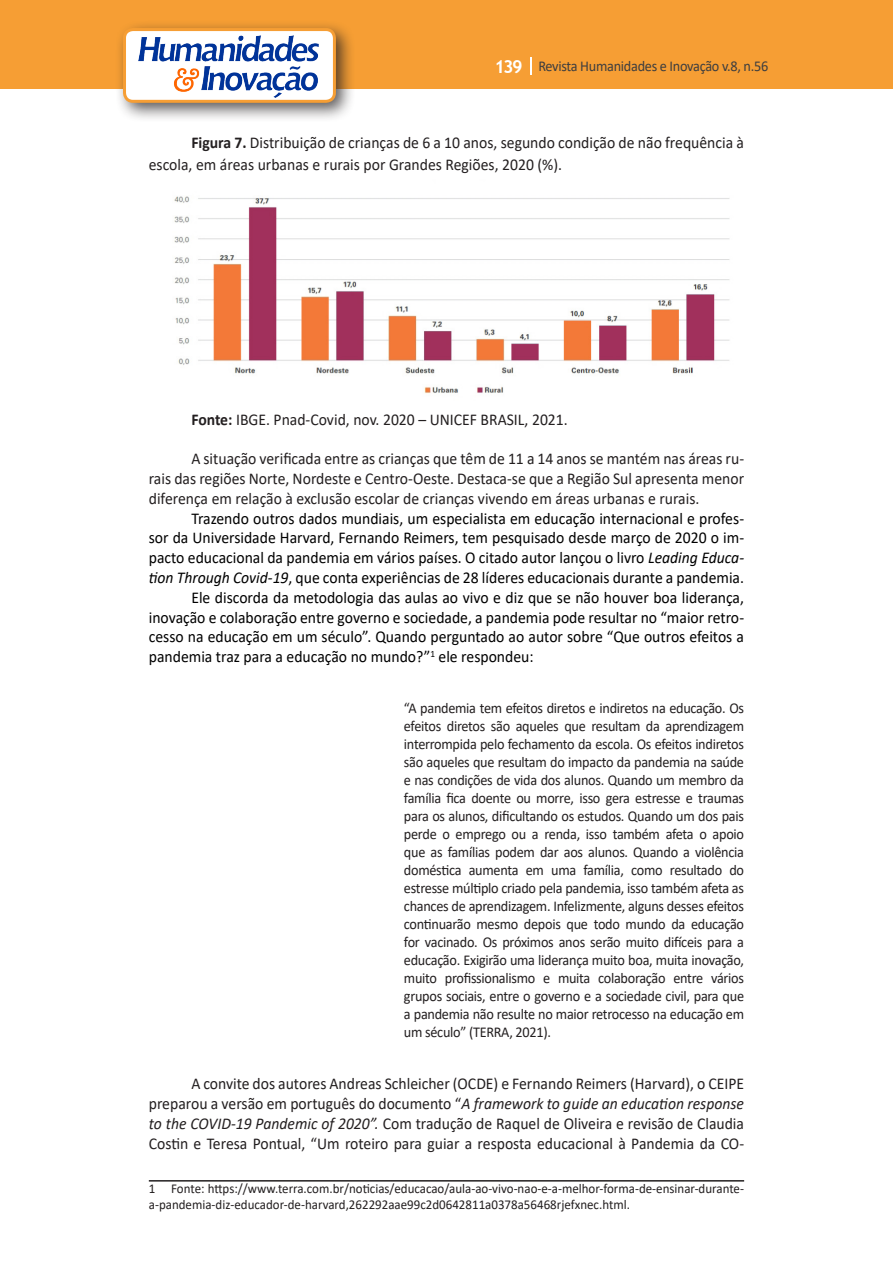
<style>
.page{position:relative;width:893px;height:1263px;background:#fff}
.page>*{position:absolute;margin:0;border:0;box-sizing:border-box;transform-origin:0 0}
.Texto{font:16.5px/19.8px "Calibri";color:#231f20;text-align:justify;scale:.95 1}
.Texto-2{font:16.5px/19.8px "Calibri";color:#000;text-align:justify;scale:.95 1}
.citacao{font:15px/18px "Calibri";letter-spacing:-.02em;color:#231f20;text-align:justify;scale:.95 1}
.t1{font:15px "Calibri";letter-spacing:-.02em;color:#3e3e3f;scale:.95 1}
.Rodapé{font:13.5px/16.2px "Calibri";color:#231f20;scale:.96 1}
.s1{font-family:"Trebuchet MS";font-weight:700;font-size:18px;color:#fff}
.s2{font-weight:700}
.s3{font-style:italic}
</style>
<div class="page">
<div style="left:0;top:0;width:893px;height:88px;background:#f69e34"></div>
<svg style="left:530px;top:57px;width:2px;height:18px"></svg>
<div style="left:115px;top:20px;width:241px;height:103px;background:#231f20;opacity:.75"></div>
<div style="left:125px;top:30px;width:209px;height:71px;background:#fff;border-radius:9px"></div>
<img style="left:138px;top:35px;width:181px;height:62px">
<div style="left:123px;top:28px;width:213px;height:75px;border:3px solid #f69e34;border-radius:9px"></div>
<img style="left:174px;top:196px;width:556px;height:198px">
<hr style="left:149px;top:1180px;width:595px;height:1px;background:#231f20">
<p class="t1" style="left:495px;top:56px;width:290px"><span class="s1">139</span> Revista Humanidades e Inovação v.8, n.56</p>
<p class="Texto" style="left:149px;top:132px;width:628px;line-height:21.6px;text-indent:43px"><span class="s2">Figura 7.</span> Distribuição de crianças de 6 a 10 anos, segundo condição de não frequência à escola, em áreas urbanas e rurais por Grandes Regiões, 2020 (%).</p>
<p class="Texto" style="left:191px;top:409px;width:398px"><span class="s2">Fonte:</span> IBGE. Pnad-Covid, nov. 2020 – UNICEF BRASIL, 2021.</p>
<p class="Texto" style="left:149px;top:448px;width:628px;text-indent:43px">A situação verificada entre as crianças que têm de 11 a 14 anos se mantém nas áreas ru&shy;rais das regiões Norte, Nordeste e Centro-Oeste. Destaca-se que a Região Sul apresenta menor diferença em relação à exclusão escolar de crianças vivendo em áreas urbanas e rurais.</p>
<p class="Texto-2" style="left:149px;top:508px;width:628px;text-indent:43px">Trazendo outros dados mundiais, um especialista em educação internacional e profes&shy;sor da Universidade Harvard, Fernando Reimers, tem pesquisado desde março de 2020 o im&shy;pacto educacional da pandemia em vários países. O citado autor lançou o livro <span class="s3">Leading Educa&shy;tion Through Covid-19</span>, que conta experiências de 28 líderes educacionais durante a pandemia.</p>
<p class="Texto-2" style="left:149px;top:587px;width:628px;text-indent:43px">Ele discorda da metodologia das aulas ao vivo e diz que se não houver boa liderança, inovação e colaboração entre governo e sociedade, a pandemia pode resultar no “maior retro&shy;cesso na educação em um século”. Quando perguntado ao autor sobre “Que outros efeitos a pandemia traz para a educação no mundo?”<sup>1</sup> ele respondeu:</p>
<p class="citacao" style="left:404px;top:698px;width:360px">“A pandemia tem efeitos diretos e indiretos na educação. Os efeitos diretos são aqueles que resultam da aprendizagem interrompida pelo fechamento da escola. Os efeitos indiretos são aqueles que resultam do impacto da pandemia na saúde e nas condições de vida dos alunos. Quando um membro da família fica doente ou morre, isso gera estresse e traumas para os alunos, dificultando os estudos. Quando um dos pais perde o emprego ou a renda, isso também afeta o apoio que as famílias podem dar aos alunos. Quando a violência doméstica aumenta em uma família, como resultado do estresse múltiplo criado pela pandemia, isso também afeta as chances de aprendizagem. Infelizmente, alguns desses efeitos continuarão mesmo depois que todo mundo da educação for vacinado. Os próximos anos serão muito difíceis para a educação. Exigirão uma liderança muito boa, muita inovação, muito profissionalismo e muita colaboração entre vários grupos sociais, entre o governo e a sociedade civil, para que a pandemia não resulte no maior retrocesso na educação em um século” (TERRA, 2021).</p>
<p class="Texto" style="left:149px;top:1073px;width:628px;text-indent:43px">A convite dos autores Andreas Schleicher (OCDE) e Fernando Reimers (Harvard), o CEIPE preparou a versão em português do documento “<span class="s3">A framework to guide an education response to the COVID-19 Pandemic of 2020”.</span> Com tradução de Raquel de Oliveira e revisão de Claudia Costin e Teresa Pontual, “Um roteiro para guiar a resposta educacional à Pandemia da CO-</p>
<p class="Rodapé" style="left:149px;top:1180px;width:621px">1 Fonte: https://www.terra.com.br/noticias/educacao/aula-ao-vivo-nao-e-a-melhor-forma-de-ensinar-durante&shy;a-pandemia-diz-educador-de-harvard,262292aae99c2d0642811a0378a56468rjefxnec.html.</p>
</div>
